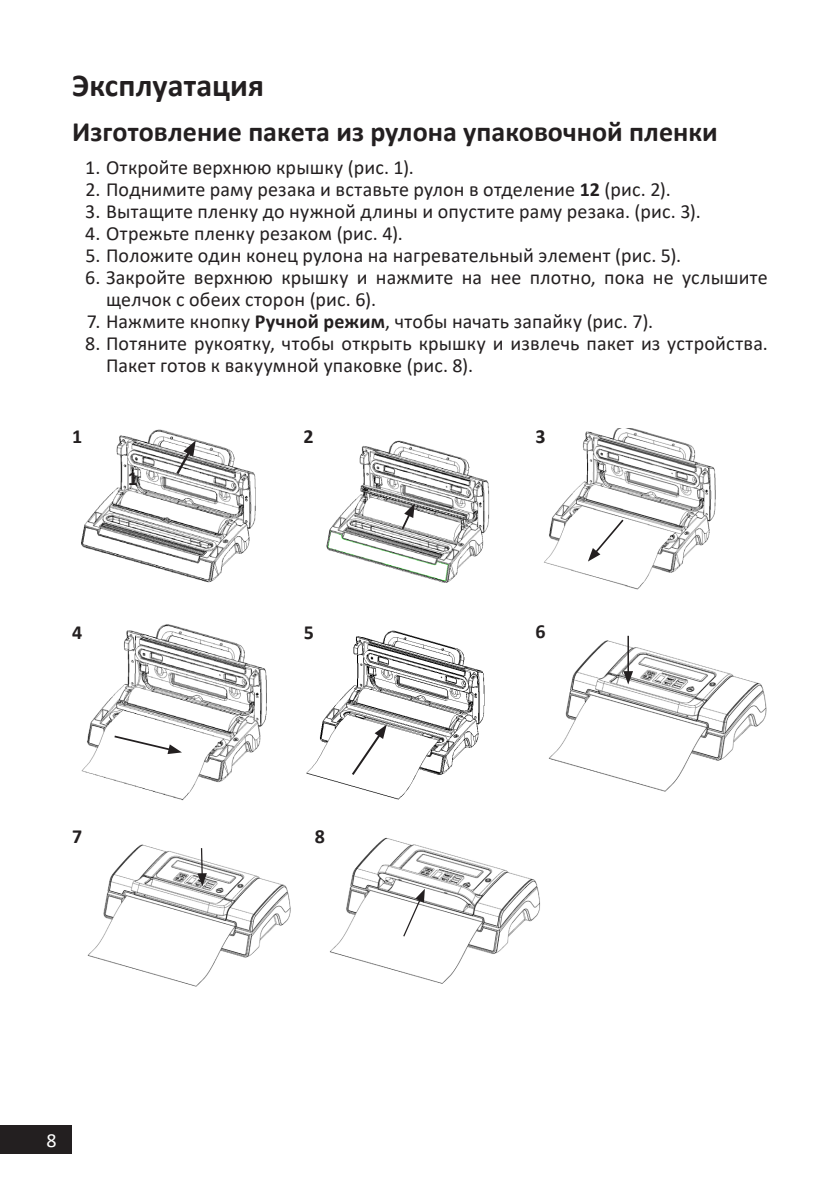
<style>
.page{position:relative;width:840px;height:1191px;background:#fff}
.page>*{position:absolute;margin:0;border:0;box-sizing:border-box;transform-origin:0 0}
.Заголовок_16{font:700 32px "Calibri";color:#231f20}
.Заголовок_14{font:700 28px "Calibri";color:#231f20}
.t1{font:20px/22px "Calibri";letter-spacing:.01em;color:#231f20}
.t2{font:700 20px "Calibri";color:#231f20}
.t3{font:20px "Calibri";color:#fff}
.s1{font-weight:700}
</style>
<div class="page">
<div style="left:0;top:1125px;width:72px;height:29px;background:#231f20"></div>
<img style="left:81px;top:429px;width:175px;height:154px">
<svg style="left:174px;top:440px;width:22px;height:37px"></svg>
<img style="left:326px;top:440px;width:164px;height:143px">
<svg style="left:400px;top:503px;width:14px;height:28px"></svg>
<img style="left:544px;top:428px;width:172px;height:162px">
<svg style="left:587px;top:518px;width:38px;height:43px"></svg>
<img style="left:81px;top:624px;width:186px;height:177px">
<svg style="left:112px;top:734px;width:70px;height:20px"></svg>
<img style="left:306px;top:630px;width:179px;height:170px">
<svg style="left:350px;top:724px;width:36px;height:53px"></svg>
<img style="left:548px;top:635px;width:217px;height:157px">
<hr style="left:627px;top:636px;width:1px;height:38px;background:#231f20">
<svg style="left:623px;top:671px;width:9px;height:13px"></svg>
<img style="left:87px;top:844px;width:204px;height:143px">
<svg style="left:197px;top:847px;width:10px;height:39px"></svg>
<img style="left:329px;top:837px;width:211px;height:147px">
<svg style="left:402px;top:888px;width:22px;height:50px"></svg>
<p class="Заголовок_16" style="left:72px;top:63px;width:193px">Эксплуатация</p>
<p class="Заголовок_14" style="left:72px;top:112px;width:647px">Изготовление пакета из рулона упаковочной пленки</p>
<p class="t1" style="left:85px;top:156px;width:330px">1. Откройте верхнюю крышку (рис. 1).</p>
<p class="t1" style="left:85px;top:178px;width:586px">2. Поднимите раму резака и вставьте рулон в отделение <span class="s1">12</span> (рис. 2).</p>
<p class="t1" style="left:85px;top:200px;width:616px">3. Вытащите пленку до нужной длины и опустите раму резака. (рис. 3).</p>
<p class="t1" style="left:85px;top:222px;width:319px">4. Отрежьте пленку резаком (рис. 4).</p>
<p class="t1" style="left:85px;top:244px;width:597px">5. Положите один конец рулона на нагревательный элемент (рис. 5).</p>
<p class="t1" style="left:106px;top:266px;width:663px;text-indent:-21px">6. Закройте верхнюю крышку и нажмите на нее плотно, пока не услышите щелчок с обеих сторон (рис. 6).</p>
<p class="t1" style="left:87px;top:310px;width:567px">7. Нажмите кнопку <span class="s1">Ручной режим</span>, чтобы начать запайку (рис. 7).</p>
<p class="t1" style="left:106px;top:332px;width:663px;text-indent:-21px">8. Потяните рукоятку, чтобы открыть крышку и извлечь пакет из устройства.<br>Пакет готов к вакуумной упаковке (рис. 8).</p>
<p class="t2" style="left:72px;top:422px;width:12px">1</p>
<p class="t2" style="left:303px;top:422px;width:12px">2</p>
<p class="t2" style="left:128px;top:464px;width:12px">1</p>
<p class="t2" style="left:535px;top:422px;width:12px">3</p>
<p class="t2" style="left:72px;top:618px;width:12px">4</p>
<p class="t2" style="left:303px;top:618px;width:12px">5</p>
<p class="t2" style="left:535px;top:617px;width:12px">6</p>
<p class="t2" style="left:72px;top:822px;width:12px">7</p>
<p class="t2" style="left:315px;top:822px;width:12px">8</p>
<p class="t3" style="left:47px;top:1127px;width:12px">8</p>
</div>
